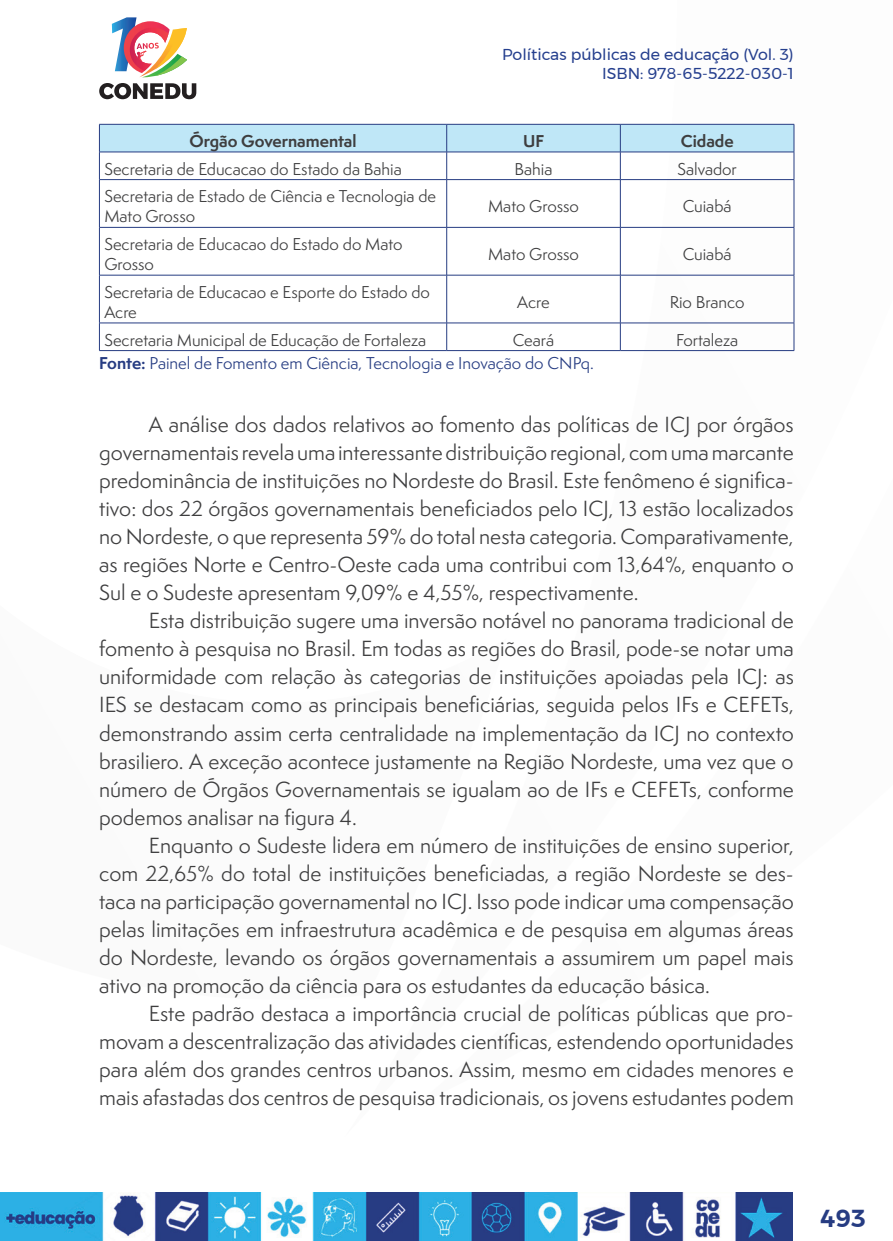
<style>
.page{position:relative;width:893px;height:1241px;background:#fff}
.page>*{position:absolute;margin:0;border:0;box-sizing:border-box;transform-origin:0 0}
.t1{font:600 24.5px "Montserrat";color:#263c82}
._7_CORPO{font:20.12px/28px "Semplicita Pro";color:#3e3e3f;text-align:justify}
._10_TABELA{font:15.75px/20.1px "Semplicita Pro";color:#3e3e3f}
._13_FONTES{font:15.75px "Semplicita Pro";color:#263c82}
.t2{font:15.75px/18.9px "Montserrat";color:#253f8e;text-align:right}
._10_TABELA-2{font:700 15.75px "Semplicita Pro";color:#3e3e3f}
.s1{font-weight:700}
</style>
<div class="page">
<svg style="left:650px;top:123px;width:145px;height:229px"></svg>
<svg style="left:112px;top:17px;width:75px;height:60px"></svg>
<svg style="left:99px;top:83px;width:97px;height:16px"></svg>
<img style="left:0;top:1192px;width:793px;height:48px">
<hr style="left:446px;top:227px;width:1px;height:48px;background:#263c82">
<hr style="left:620px;top:227px;width:1px;height:48px;background:#263c82">
<hr style="left:99px;top:275px;width:348px;height:1px;background:#263c82">
<hr style="left:447px;top:275px;width:173px;height:1px;background:#263c82">
<hr style="left:446px;top:275px;width:1px;height:48px;background:#263c82">
<hr style="left:620px;top:275px;width:174px;height:1px;background:#263c82">
<hr style="left:620px;top:275px;width:1px;height:48px;background:#263c82">
<hr style="left:99px;top:322px;width:348px;height:1px;background:#263c82">
<hr style="left:447px;top:322px;width:173px;height:1px;background:#263c82">
<svg style="left:446px;top:323px;width:1px;height:27px"></svg>
<hr style="left:620px;top:322px;width:174px;height:1px;background:#263c82">
<svg style="left:620px;top:323px;width:1px;height:27px"></svg>
<hr style="left:99px;top:179px;width:348px;height:1px;background:#263c82">
<hr style="left:99px;top:227px;width:348px;height:1px;background:#263c82">
<hr style="left:447px;top:179px;width:173px;height:1px;background:#263c82">
<hr style="left:446px;top:180px;width:1px;height:47px;background:#263c82">
<hr style="left:447px;top:227px;width:173px;height:1px;background:#263c82">
<hr style="left:620px;top:179px;width:174px;height:1px;background:#263c82">
<hr style="left:620px;top:180px;width:1px;height:47px;background:#263c82">
<hr style="left:620px;top:227px;width:174px;height:1px;background:#263c82">
<svg style="left:99px;top:124px;width:696px;height:55px"></svg>
<hr style="left:99px;top:180px;width:1px;height:47px;background:#263c82">
<hr style="left:794px;top:180px;width:1px;height:47px;background:#263c82">
<hr style="left:99px;top:227px;width:1px;height:48px;background:#263c82">
<hr style="left:794px;top:227px;width:1px;height:48px;background:#263c82">
<hr style="left:99px;top:275px;width:1px;height:48px;background:#263c82">
<hr style="left:794px;top:275px;width:1px;height:48px;background:#263c82">
<svg style="left:99px;top:323px;width:1px;height:27px"></svg>
<svg style="left:794px;top:323px;width:1px;height:27px"></svg>
<hr style="left:99px;top:350px;width:348px;height:1px;background:#263c82">
<hr style="left:447px;top:350px;width:173px;height:1px;background:#263c82">
<hr style="left:620px;top:350px;width:174px;height:1px;background:#263c82">
<p class="t2" style="left:502px;top:45px;width:293px">Políticas públicas de educação (Vol. 3)<br>ISBN: 978-65-5222-030-1</p>
<p class="_10_TABELA-2" style="left:190px;top:129px;width:168px">Órgão Governamental</p>
<p class="_10_TABELA-2" style="left:523px;top:129px;width:22px">UF</p>
<p class="_10_TABELA-2" style="left:681px;top:129px;width:54px">Cidade</p>
<p class="_10_TABELA" style="left:104px;top:158px;width:299px">Secretaria de Educacao do Estado da Bahia</p>
<p class="_10_TABELA" style="left:514px;top:158px;width:40px">Bahia</p>
<p class="_10_TABELA" style="left:677px;top:158px;width:61px">Salvador</p>
<p class="_10_TABELA" style="left:104px;top:186px;width:333px">Secretaria de Estado de Ciência e Tecnologia de<br>Mato Grosso</p>
<p class="_10_TABELA" style="left:488px;top:196px;width:92px">Mato Grosso</p>
<p class="_10_TABELA" style="left:683px;top:196px;width:50px">Cuiabá</p>
<p class="_10_TABELA" style="left:104px;top:234px;width:300px">Secretaria de Educacao do Estado do Mato<br>Grosso</p>
<p class="_10_TABELA" style="left:488px;top:244px;width:92px">Mato Grosso</p>
<p class="_10_TABELA" style="left:683px;top:244px;width:50px">Cuiabá</p>
<p class="_10_TABELA" style="left:104px;top:281px;width:327px">Secretaria de Educacao e Esporte do Estado do<br>Acre</p>
<p class="_10_TABELA" style="left:517px;top:292px;width:34px">Acre</p>
<p class="_10_TABELA" style="left:670px;top:292px;width:76px">Rio Branco</p>
<p class="_10_TABELA" style="left:104px;top:329px;width:323px">Secretaria Municipal de Educação de Fortaleza</p>
<p class="_10_TABELA" style="left:513px;top:329px;width:43px">Ceará</p>
<p class="_10_TABELA" style="left:676px;top:329px;width:64px">Fortaleza</p>
<p class="_13_FONTES" style="left:99px;top:352px;width:496px"><span class="s1">Fonte:</span> Painel de Fomento em Ciência, Tecnologia e Inovação do CNPq.</p>
<p class="_7_CORPO" style="left:99px;top:410px;width:696px;text-indent:50px">A análise dos dados relativos ao fomento das políticas de ICJ por órgãos governamentais revela uma interessante distribuição regional, com uma marcante predominância de instituições no Nordeste do Brasil. Este fenômeno é significa&shy;tivo: dos 22 órgãos governamentais beneficiados pelo ICJ, 13 estão localizados no Nordeste, o que representa 59% do total nesta categoria. Comparativamente, as regiões Norte e Centro-Oeste cada uma contribui com 13,64%, enquanto o Sul e o Sudeste apresentam 9,09% e 4,55%, respectivamente.</p>
<p class="_7_CORPO" style="left:99px;top:606px;width:696px;text-indent:50px">Esta distribuição sugere uma inversão notável no panorama tradicional de fomento à pesquisa no Brasil. Em todas as regiões do Brasil, pode-se notar uma uniformidade com relação às categorias de instituições apoiadas pela ICJ: as IES se destacam como as principais beneficiárias, seguida pelos IFs e CEFETs, demonstrando assim certa centralidade na implementação da ICJ no contexto brasiliero. A exceção acontece justamente na Região Nordeste, uma vez que o número de Órgãos Governamentais se igualam ao de IFs e CEFETs, conforme podemos analisar na figura 4.</p>
<p class="_7_CORPO" style="left:99px;top:830px;width:696px;text-indent:50px">Enquanto o Sudeste lidera em número de instituições de ensino superior, com 22,65% do total de instituições beneficiadas, a região Nordeste se des&shy;taca na participação governamental no ICJ. Isso pode indicar uma compensação pelas limitações em infraestrutura acadêmica e de pesquisa em algumas áreas do Nordeste, levando os órgãos governamentais a assumirem um papel mais ativo na promoção da ciência para os estudantes da educação básica.</p>
<p class="_7_CORPO" style="left:99px;top:998px;width:696px;text-indent:50px">Este padrão destaca a importância crucial de políticas públicas que pro&shy;movam a descentralização das atividades científicas, estendendo oportunidades para além dos grandes centros urbanos. Assim, mesmo em cidades menores e mais afastadas dos centros de pesquisa tradicionais, os jovens estudantes podem</p>
<p class="t1" style="left:821px;top:1198px;width:46px">493</p>
</div>
